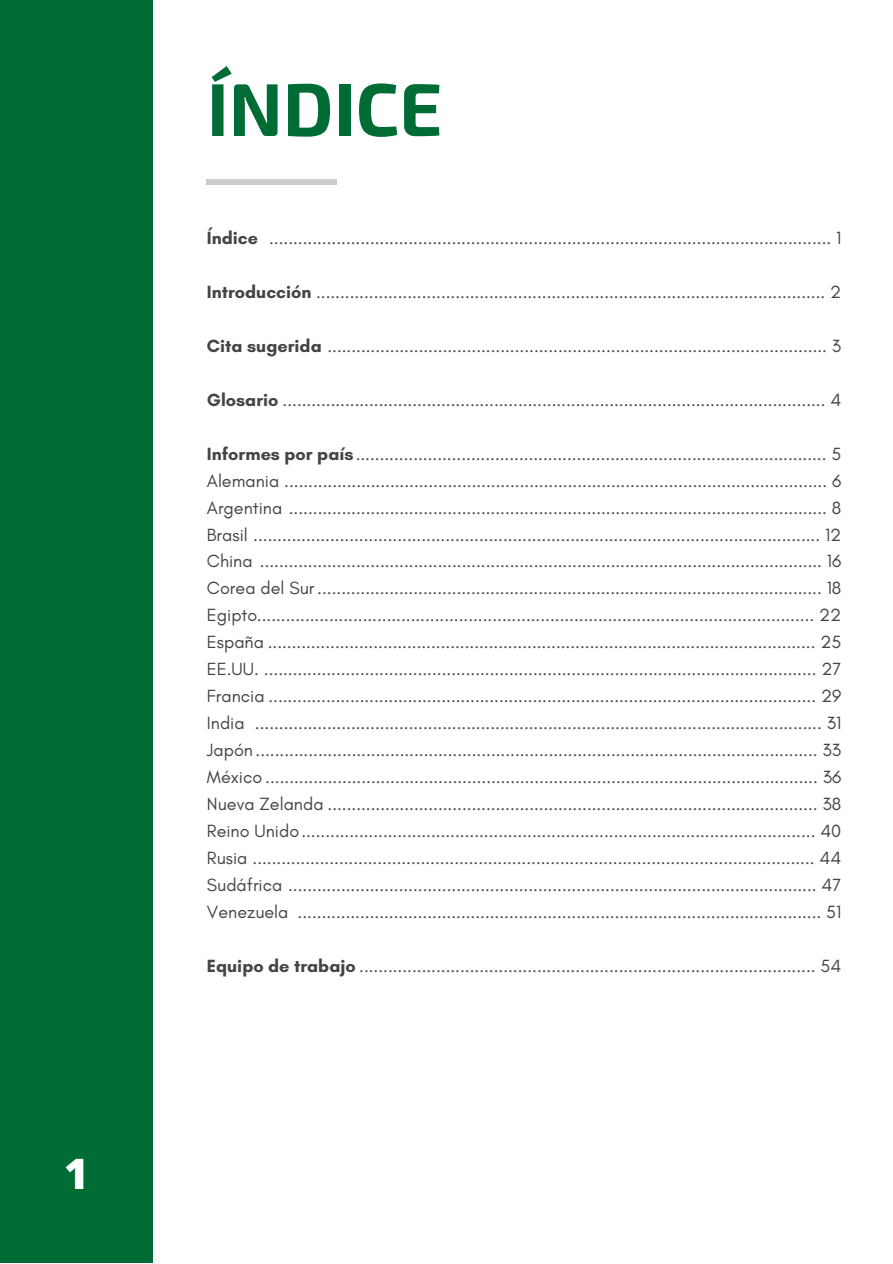
<style>
.page{position:relative;width:893px;height:1264px;background:#fff}
.page>*{position:absolute;margin:0;border:0;box-sizing:border-box;transform-origin:0 0}
.t1{font:700 74.85px "Exo 2";color:#006c35}
.t2{font:800 42px "Open Sans";color:#fefefe}
.t3{font:18px "Glacial Indifference";color:#444440}
.t4{font:700 18px "Glacial Indifference";color:#444440}
.s1{font-weight:700}
</style>
<div class="page">
<div style="left:207px;top:180px;width:130px;height:5px;background:#ccc"></div>
<div style="left:0;top:0;width:153px;height:1262px;background:#006c35"></div>
<p class="t2" style="left:64px;top:1143px;width:26px">1</p>
<p class="t1" style="left:207px;top:60px;width:237px">ÍNDICE</p>
<p class="t4" style="left:207px;top:226px;width:53px">Índice</p>
<p class="t3" style="left:269px;top:226px;width:573px">..................................................................................................................... 1</p>
<p class="t3" style="left:207px;top:280px;width:636px"><span class="s1">Introducción</span> .......................................................................................................... 2</p>
<p class="t3" style="left:207px;top:334px;width:636px"><span class="s1">Cita sugerida</span> ........................................................................................................ 3</p>
<p class="t3" style="left:207px;top:388px;width:635px"><span class="s1">Glosario</span> ................................................................................................................. 4</p>
<p class="t3" style="left:207px;top:442px;width:636px"><span class="s1">Informes por país</span>.................................................................................................. 5</p>
<p class="t3" style="left:207px;top:469px;width:636px">Alemania ................................................................................................................. 6</p>
<p class="t3" style="left:207px;top:496px;width:636px">Argentina ................................................................................................................ 8</p>
<p class="t3" style="left:207px;top:523px;width:636px">Brasil ...................................................................................................................... 12</p>
<p class="t3" style="left:207px;top:550px;width:636px">China ..................................................................................................................... 16</p>
<p class="t3" style="left:207px;top:577px;width:636px">Corea del Sur ......................................................................................................... 18</p>
<p class="t3" style="left:207px;top:604px;width:636px">Egipto.................................................................................................................... 22</p>
<p class="t3" style="left:207px;top:631px;width:636px">España .................................................................................................................. 25</p>
<p class="t3" style="left:207px;top:658px;width:635px">EE.UU. ................................................................................................................... 27</p>
<p class="t3" style="left:207px;top:685px;width:635px">Francia .................................................................................................................. 29</p>
<p class="t3" style="left:207px;top:712px;width:39px">India</p>
<p class="t3" style="left:207px;top:739px;width:636px">Japón..................................................................................................................... 33</p>
<p class="t3" style="left:207px;top:766px;width:636px">México ................................................................................................................... 36</p>
<p class="t3" style="left:207px;top:793px;width:636px">Nueva Zelanda ...................................................................................................... 38</p>
<p class="t3" style="left:207px;top:820px;width:635px">Reino Unido........................................................................................................... 40</p>
<p class="t3" style="left:207px;top:847px;width:636px">Rusia ..................................................................................................................... 44</p>
<p class="t3" style="left:207px;top:874px;width:636px">Sudáfrica .............................................................................................................. 47</p>
<p class="t3" style="left:207px;top:901px;width:83px">Venezuela</p>
<p class="t3" style="left:207px;top:955px;width:636px"><span class="s1">Equipo de trabajo</span> ............................................................................................... 54</p>
<p class="t3" style="left:255px;top:712px;width:587px">...................................................................................................................... 31</p>
<p class="t3" style="left:297px;top:901px;width:545px">............................................................................................................. 51</p>
</div>
